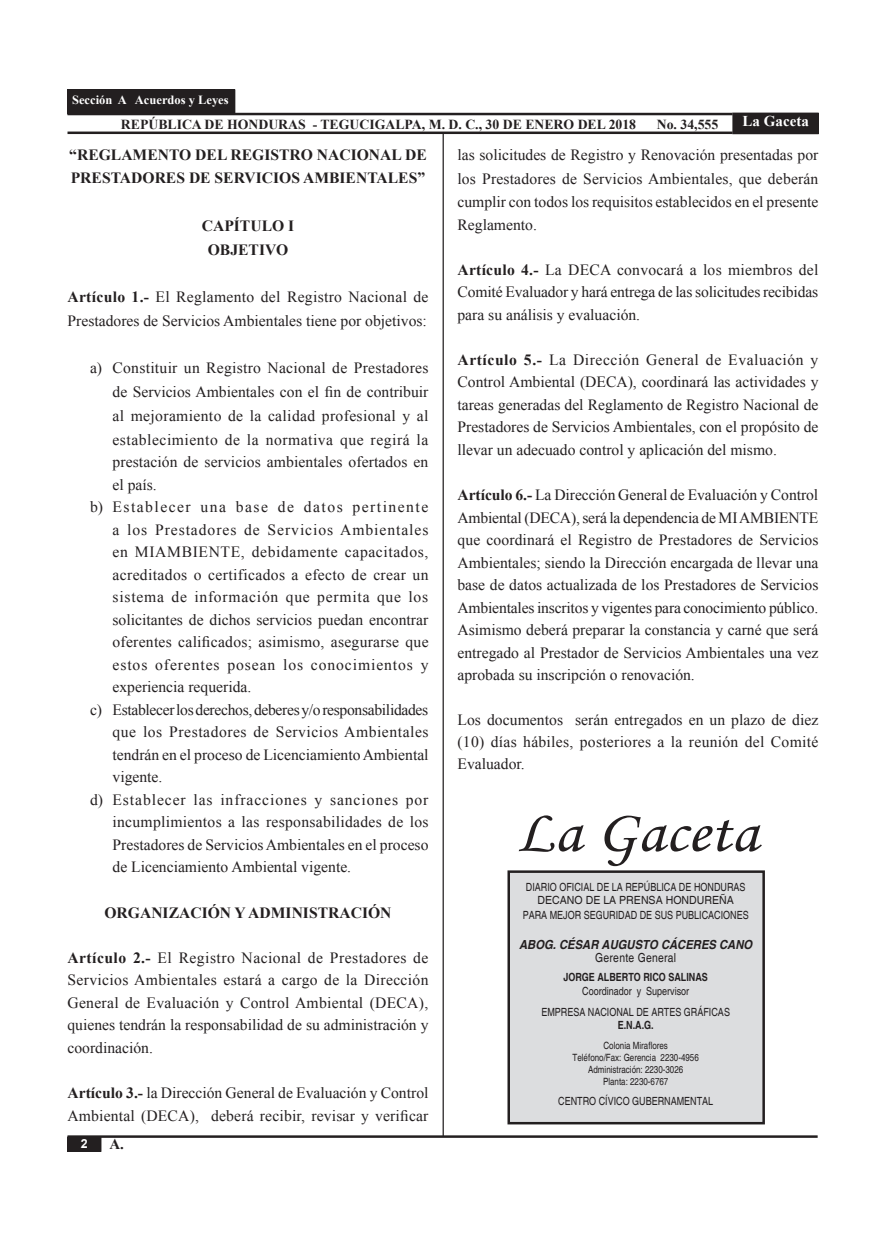
<style>
.page{position:relative;width:886px;height:1241px;background:#fff}
.page>*{position:absolute;margin:0;border:0;box-sizing:border-box;transform-origin:0 0}
.t1{font:60px "Monotype Corsiva";color:#231f20;scale:1.1 1}
.Párrafo_de_lista{font:15.62px/22.5px "Times New Roman";color:#231f20;text-align:justify}
.t2{font:700 15.62px/23.8px "Times New Roman";color:#231f20}
.t3{font:700 15px "Times New Roman";color:#fff}
.t4{font:700 15px "Times New Roman";color:#231f20}
.t5{font:700 13.75px "Times New Roman";color:#231f20}
.t6{font:italic 700 12.5px "Helvetica";color:#231f20;scale:.9 1}
.t7{font:700 12.5px "Times New Roman";color:#fff}
.t8{font:12.5px "Helvetica";letter-spacing:.025em;color:#231f20;scale:.83 1}
.t9{font:700 12.5px "Arial";color:#fff}
.t10{font:11.25px "Helvetica";color:#231f20;scale:.8 1}
.t11{font:700 11.25px "Helvetica";color:#231f20;scale:.8 1}
.t12{font:11.25px "Helvetica";color:#231f20;scale:.94 1}
.t13{font:10px "Helvetica";color:#231f20;scale:.8 1}
.s1{font-weight:700}
</style>
<div class="page">
<div style="left:68px;top:1136px;width:33px;height:15px;background:#231f20"></div>
<div style="left:733px;top:113px;width:85px;height:21px;background:#231f20"></div>
<hr style="left:68px;top:131px;width:664px;height:3px;background:#231f20">
<hr style="left:68px;top:113px;width:664px;height:2px;background:#231f20">
<hr style="left:68px;top:1135px;width:750px;height:2px;background:#231f20">
<div style="left:68px;top:90px;width:167px;height:24px;background:#231f20"></div>
<hr style="left:442px;top:133px;width:2px;height:1002px;background:#231f20">
<div style="left:509px;top:871px;width:255px;height:251px;background:#dcdddf"></div>
<div style="left:507px;top:870px;width:258px;height:254px;border:2px solid #231f20"></div>
<p class="t7" style="left:72px;top:92px;width:158px">Sección A Acuerdos y Leyes</p>
<p class="t5" style="left:121px;top:114px;width:517px">REPÚBLICA DE HONDURAS - TEGUCIGALPA, M. D. C., 30 DE ENERO DEL 2018</p>
<p class="t5" style="left:657px;top:114px;width:63px">No. 34,555</p>
<p class="t3" style="left:742px;top:110px;width:68px">La Gaceta</p>
<p class="t2" style="left:69px;top:142px;width:359px">“REGLAMENTO DEL REGISTRO NACIONAL DE<br>PRESTADORES DE SERVICIOS AMBIENTALES”</p>
<p class="t2" style="left:202px;top:213px;width:94px">CAPÍTULO I</p>
<p class="t2" style="left:208px;top:237px;width:82px">OBJETIVO</p>
<p class="Párrafo_de_lista" style="left:68px;top:285px;width:362px;line-height:23.8px"><span class="s1">Artículo 1.-</span> El Reglamento del Registro Nacional de<br>Prestadores de Servicios Ambientales tiene por objetivos:</p>
<p class="Párrafo_de_lista" style="left:112px;top:356px;width:317px;line-height:23.2px;text-indent:-22px">a) Constituir un Registro Nacional de Prestadores de Servicios Ambientales con el fin de contribuir al mejoramiento de la calidad profesional y al establecimiento de la normativa que regirá la prestación de servicios ambientales ofertados en el país.</p>
<p class="Párrafo_de_lista" style="left:112px;top:495px;width:318px;text-indent:-22px">b) Establecer una base de datos pertinente a los Prestadores de Servicios Ambientales en MIAMBIENTE, debidamente capacitados, acreditados o certificados a efecto de crear un sistema de información que permita que los solicitantes de dichos servicios puedan encontrar oferentes calificados; asimismo, asegurarse que estos oferentes posean los conocimientos y experiencia requerida.</p>
<p class="Párrafo_de_lista" style="left:112px;top:698px;width:318px;text-indent:-22px">c) Establecer los derechos, deberes y/o responsabilidades que los Prestadores de Servicios Ambientales tendrán en el proceso de Licenciamiento Ambiental vigente.</p>
<p class="Párrafo_de_lista" style="left:112px;top:788px;width:318px;text-indent:-22px">d) Establecer las infracciones y sanciones por incumplimientos a las responsabilidades de los Prestadores de Servicios Ambientales en el proceso de Licenciamiento Ambiental vigente.</p>
<p class="t2" style="left:104px;top:899px;width:289px">ORGANIZACIÓN Y ADMINISTRACIÓN</p>
<p class="Párrafo_de_lista" style="left:68px;top:945px;width:363px"><span class="s1">Artículo 2.-</span> El Registro Nacional de Prestadores de Servicios Ambientales estará a cargo de la Dirección General de Evaluación y Control Ambiental (DECA), quienes tendrán la responsabilidad de su administración y coordinación.</p>
<p class="Párrafo_de_lista" style="left:68px;top:1080px;width:362px;line-height:23.8px"><span class="s1">Artículo 3.-</span> la Dirección General de Evaluación y Control<br>Ambiental (DECA), deberá recibir, revisar y verificar</p>
<p class="t9" style="left:81px;top:1134px;width:8px">2</p>
<p class="t4" style="left:109px;top:1133px;width:16px">A.</p>
<p class="Párrafo_de_lista" style="left:457px;top:142px;width:362px;line-height:23.4px">las solicitudes de Registro y Renovación presentadas por los Prestadores de Servicios Ambientales, que deberán cumplir con todos los requisitos establecidos en el presente Reglamento.</p>
<p class="Párrafo_de_lista" style="left:457px;top:258px;width:362px"><span class="s1">Artículo 4.-</span> La DECA convocará a los miembros del Comité Evaluador y hará entrega de las solicitudes recibidas para su análisis y evaluación.</p>
<p class="Párrafo_de_lista" style="left:457px;top:348px;width:362px"><span class="s1">Artículo 5.-</span> La Dirección General de Evaluación y Control Ambiental (DECA), coordinará las actividades y tareas generadas del Reglamento de Registro Nacional de Prestadores de Servicios Ambientales, con el propósito de llevar un adecuado control y aplicación del mismo.</p>
<p class="Párrafo_de_lista" style="left:457px;top:483px;width:362px"><span class="s1">Artículo 6.-</span> La Dirección General de Evaluación y Control Ambiental (DECA), será la dependencia de MI AMBIENTE que coordinará el Registro de Prestadores de Servicios Ambientales; siendo la Dirección encargada de llevar una base de datos actualizada de los Prestadores de Servicios Ambientales inscritos y vigentes para conocimiento público.<br>Asimismo deberá preparar la constancia y carné que será entregado al Prestador de Servicios Ambientales una vez aprobada su inscripción o renovación.</p>
<p class="Párrafo_de_lista" style="left:457px;top:708px;width:362px;line-height:21.8px">Los documentos serán entregados en un plazo de diez (10) días hábiles, posteriores a la reunión del Comité Evaluador.</p>
<p class="t1" style="left:515px;top:795px;width:222px">La Gaceta</p>
<p class="t10" style="left:526px;top:880px;width:276px">DIARIO OFICIAL DE LA REPÚBLICA DE HONDURAS</p>
<p class="t12" style="left:537px;top:893px;width:103px">DECANO de la Prensa</p>
<p class="t12" style="left:666px;top:893px;width:18px">Hondure</p>
<p class="t12" style="left:719px;top:893px;width:16px">ña</p>
<p class="t10" style="left:523px;top:908px;width:284px">PARA MEJOR SEGURIDAD DE SUS PUBLICACIONES</p>
<p class="t6" style="left:519px;top:936px;width:261px">ABOG. CÉSAR AUGUSTO CÁCERES CANO</p>
<p class="t8" style="left:595px;top:949px;width:99px">Gerente General</p>
<p class="t11" style="left:563px;top:970px;width:182px">JORGE ALBERTO RICO SALINAS</p>
<p class="t10" style="left:582px;top:984px;width:135px">Coordinador y Supervisor</p>
<p class="t10" style="left:541px;top:1005px;width:237px">EMPRESA NACIONAL DE ARTES GRÁFICAS</p>
<p class="t11" style="left:618px;top:1018px;width:47px">E.N.A.G.</p>
<p class="t13" style="left:603px;top:1039px;width:82px">Colonia Miraflores</p>
<p class="t13" style="left:572px;top:1051px;width:159px">Teléfono/Fax: Gerencia 2230-4956</p>
<p class="t13" style="left:588px;top:1063px;width:120px">Administración: 2230-3026</p>
<p class="t13" style="left:603px;top:1075px;width:83px">Planta: 2230-6767</p>
<p class="t10" style="left:558px;top:1094px;width:195px">CENTRO CÍVICO GUBERNAMENTAL</p>
</div>
